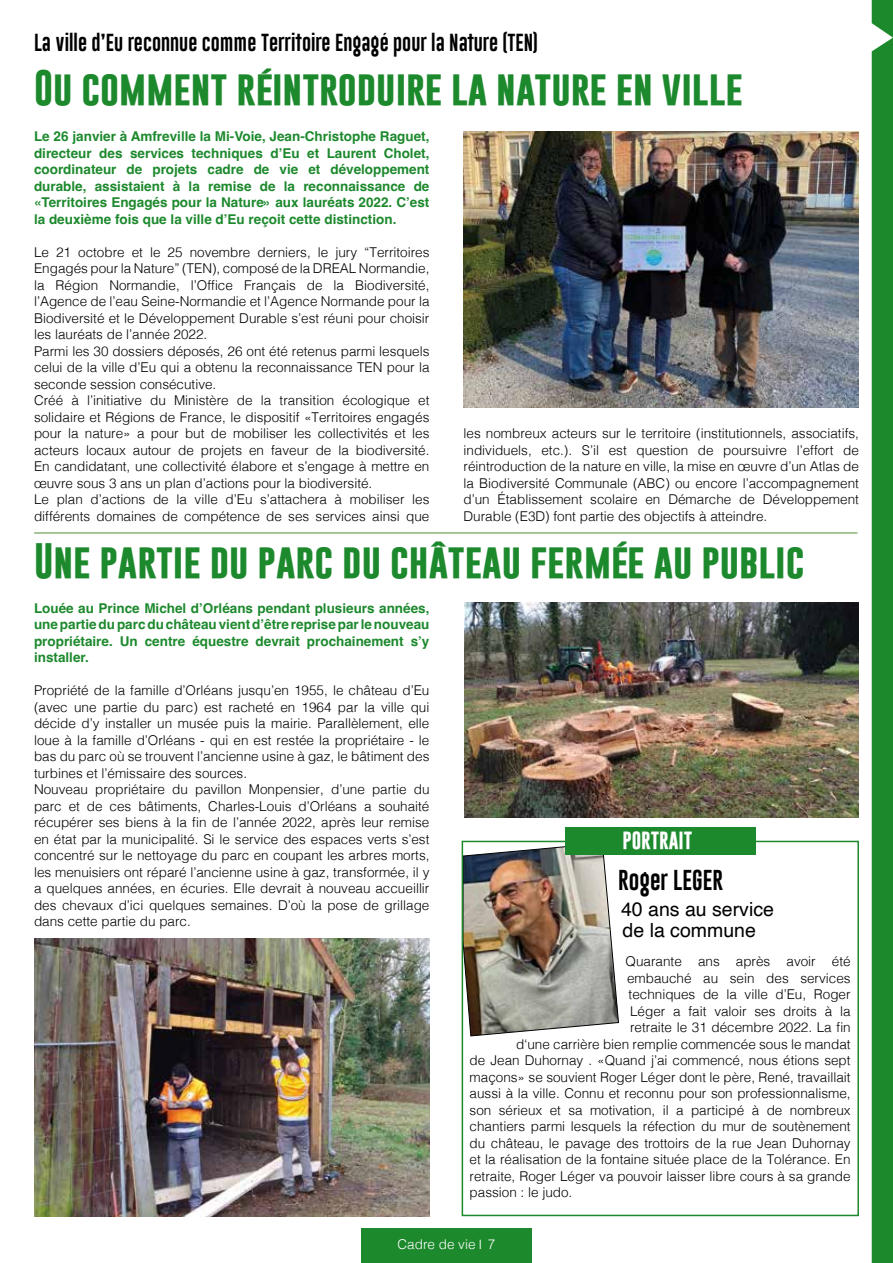
<style>
.page{position:relative;width:893px;height:1263px;background:#fff}
.page>*{position:absolute;margin:0;border:0;box-sizing:border-box;transform-origin:0 0}
.t1{font:700 36px "Gobold";color:#1d892d}
.t2{font:21px "Gobold Lowplus";color:#000}
.t3{font:19.5px/21px "Helvetica";color:#000}
.t4{font:18px "Gobold Lowplus";color:#000}
.t5{font:700 18px "Gobold";color:#fff}
.t6{font:300 13.5px/16.5px "Helvetica";color:#000}
.t7{font:700 13.5px/16.5px "Helvetica";color:#1d892d;text-align:justify}
.t8{font:300 13.5px "Helvetica";color:#fff}
</style>
<div class="page">
<img style="left:465px;top:846px;width:154px;height:190px">
<div style="left:361px;top:1229px;width:170px;height:34px;background:#1d892d"></div>
<div style="left:872px;top:0;width:21px;height:1263px;background:#1d892d"></div>
<img style="left:463px;top:131px;width:396px;height:276px">
<div style="left:462px;top:841px;width:397px;height:375px;border:2px solid #1d892d"></div>
<div style="left:565px;top:827px;width:190px;height:28px;background:#1d892d"></div>
<img style="left:465px;top:603px;width:394px;height:214px">
<img style="left:34px;top:939px;width:395px;height:277px">
<hr style="left:34px;top:532px;width:823px;height:2px;background:#88b377">
<h3 class="t4" style="left:34px;top:31px;width:505px">La ville d’Eu reconnue comme Territoire Engagé pour la Nature (TEN)</h3>
<h1 class="t1" style="left:34px;top:65px;width:710px">Ou comment réintroduire la nature en ville</h1>
<p class="t7" style="left:34px;top:130px;width:397px">Le 26 janvier à Amfreville la Mi-Voie, Jean-Christophe Raguet, directeur des services techniques d’Eu et Laurent Cholet, coordinateur de projets cadre de vie et développement durable, assistaient à la remise de la reconnaissance de «Territoires Engagés pour la Nature» aux lauréats 2022. C’est la deuxième fois que la ville d’Eu reçoit cette distinction.</p>
<p class="t6" style="left:34px;top:243px;width:397px">Le 21 octobre et le 25 novembre derniers, le jury “Territoires Engagés pour la Nature” (TEN), composé de la DREAL Normandie, la Région Normandie, l’Office Français de la Biodiversité, l’Agence de l’eau Seine-Normandie et l’Agence Normande pour la Biodiversité et le Développement Durable s’est réuni pour choisir les lauréats de l’année 2022.<br>Parmi les 30 dossiers déposés, 26 ont été retenus parmi lesquels celui de la ville d’Eu qui a obtenu la reconnaissance TEN pour la seconde session consécutive.<br>Créé à l’initiative du Ministère de la transition écologique et solidaire et Régions de France, le dispositif «Territoires engagés pour la nature» a pour but de mobiliser les collectivités et les acteurs locaux autour de projets en faveur de la biodiversité.<br>En candidatant, une collectivité élabore et s’engage à mettre en œuvre sous 3 ans un plan d’actions pour la biodiversité.<br>Le plan d’actions de la ville d’Eu s’attachera à mobiliser les différents domaines de compétence de ses services ainsi que</p>
<p class="t6" style="left:463px;top:424px;width:397px;text-align:justify">les nombreux acteurs sur le territoire (institutionnels, associatifs, individuels, etc.). S’il est question de poursuivre l’effort de réintroduction de la nature en ville, la mise en œuvre d’un Atlas de la Biodiversité Communale (ABC) ou encore l’accompagnement d’un Établissement scolaire en Démarche de Développement Durable (E3D) font partie des objectifs à atteindre.</p>
<h1 class="t1" style="left:34px;top:537px;width:772px">Une partie du parc du château fermée au public</h1>
<p class="t7" style="left:34px;top:601px;width:397px">Louée au Prince Michel d’Orléans pendant plusieurs années, une partie du parc du château vient d’être reprise par le nouveau propriétaire. Un centre équestre devrait prochainement s’y installer.</p>
<p class="t6" style="left:34px;top:681px;width:397px">Propriété de la famille d’Orléans jusqu’en 1955, le château d’Eu (avec une partie du parc) est racheté en 1964 par la ville qui décide d’y installer un musée puis la mairie. Parallèlement, elle loue à la famille d’Orléans - qui en est restée la propriétaire - le bas du parc où se trouvent l’ancienne usine à gaz, le bâtiment des turbines et l’émissaire des sources.<br>Nouveau propriétaire du pavillon Monpensier, d’une partie du parc et de ces bâtiments, Charles-Louis d’Orléans a souhaité récupérer ses biens à la fin de l’année 2022, après leur remise en état par la municipalité. Si le service des espaces verts s’est concentré sur le nettoyage du parc en coupant les arbres morts, les menuisiers ont réparé l’ancienne usine à gaz, transformée, il y a quelques années, en écuries. Elle devrait à nouveau accueillir des chevaux d’ici quelques semaines. D’où la pose de grillage dans cette partie du parc.</p>
<h3 class="t5" style="left:622px;top:828px;width:71px">PORTRAIT</h3>
<h2 class="t2" style="left:618px;top:867px;width:106px">Roger LEGER</h2>
<h3 class="t3" style="left:621px;top:899px;width:154px">40 ans au service de la commune</h3>
<p class="t6" style="left:626px;top:952px;width:226px">Quarante ans après avoir été</p>
<p class="t6" style="left:627px;top:969px;width:225px">embauché au sein des services</p>
<p class="t6" style="left:629px;top:985px;width:224px">techniques de la ville d’Eu, Roger</p>
<p class="t6" style="left:630px;top:1002px;width:222px">Léger a fait valoir ses droits à la</p>
<p class="t6" style="left:630px;top:1018px;width:222px">retraite le 31 décembre 2022. La fin</p>
<p class="t6" style="left:516px;top:1035px;width:336px">d‘une carrière bien remplie commencée sous le mandat</p>
<p class="t6" style="left:470px;top:1051px;width:382px">de Jean Duhornay . «Quand j’ai commencé, nous étions sept</p>
<p class="t6" style="left:470px;top:1068px;width:382px">maçons» se souvient Roger Léger dont le père, René, travaillait</p>
<p class="t6" style="left:470px;top:1084px;width:383px">aussi à la ville. Connu et reconnu pour son professionnalisme,</p>
<p class="t6" style="left:470px;top:1101px;width:382px">son sérieux et sa motivation, il a participé à de nombreux</p>
<p class="t6" style="left:470px;top:1117px;width:383px">chantiers parmi lesquels la réfection du mur de soutènement</p>
<p class="t6" style="left:470px;top:1134px;width:382px">du château, le pavage des trottoirs de la rue Jean Duhornay</p>
<p class="t6" style="left:470px;top:1150px;width:382px">et la réalisation de la fontaine située place de la Tolérance. En</p>
<p class="t6" style="left:470px;top:1167px;width:383px">retraite, Roger Léger va pouvoir laisser libre cours à sa grande</p>
<p class="t6" style="left:470px;top:1183px;width:104px">passion : le judo.</p>
<p class="t8" style="left:398px;top:1232px;width:99px">Cadre de vie 7</p>
</div>
